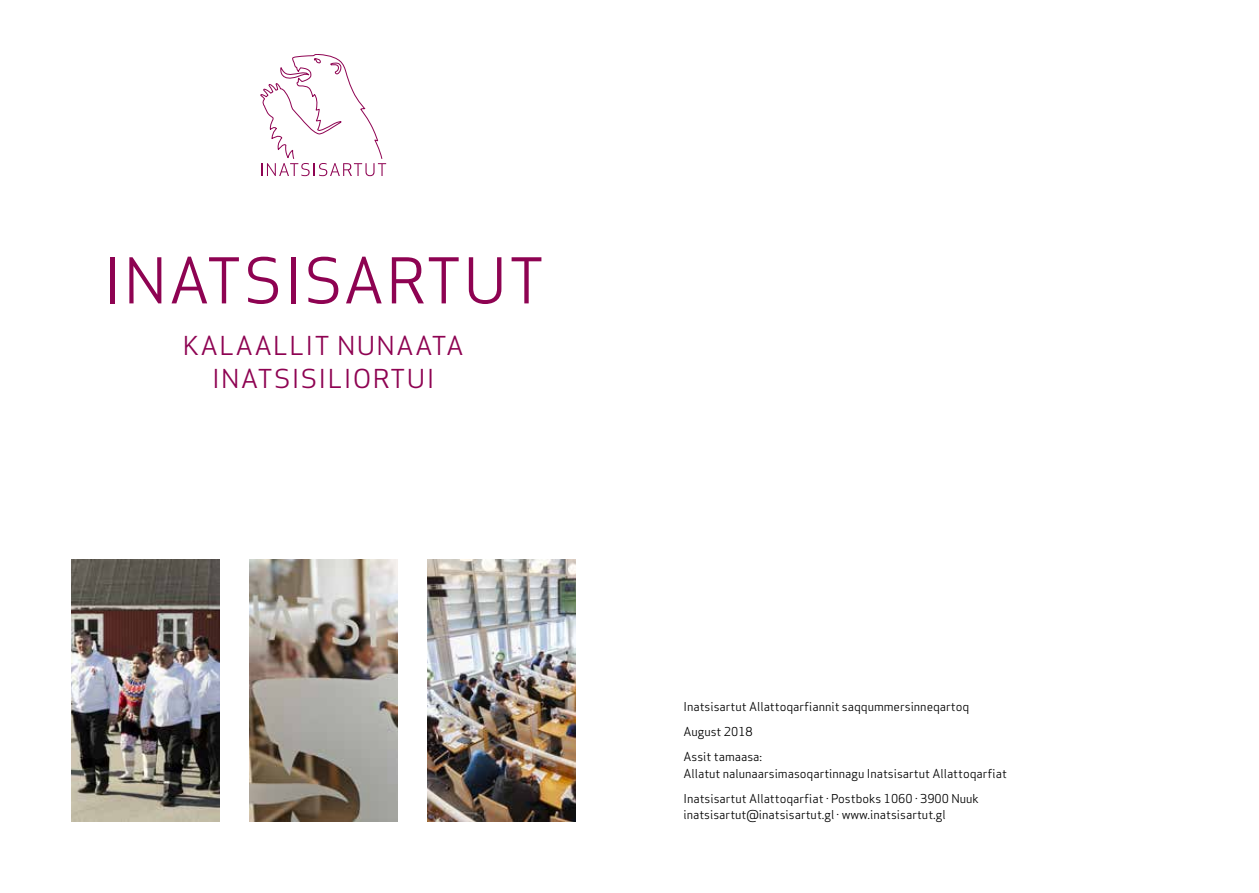
<style>
.page{position:relative;width:1259px;height:893px;background:#fff}
.page>*{position:absolute;margin:0;border:0;box-sizing:border-box;transform-origin:0 0}
.t1{font:61.5px "Apex Sans";letter-spacing:.03em;color:#8e0352}
.t2{font:25.5px/33px "Apex Sans";letter-spacing:.05em;color:#8e0352;text-align:center}
.t3{font:12px/25px "Apex Sans";color:#000}
</style>
<div class="page">
<svg style="left:260px;top:54px;width:126px;height:122px"></svg>
<img style="left:249px;top:560px;width:148px;height:262px">
<img style="left:71px;top:560px;width:148px;height:262px">
<img style="left:427px;top:560px;width:148px;height:262px">
<h1 class="t1" style="left:104px;top:231px;width:442px">INATSISARTUT</h1>
<h2 class="t2" style="left:183px;top:327px;width:283px">KALAALLIT NUNAATA<br>INATSISILIORTUI</h2>
<p class="t3" style="left:683px;top:693px;width:287px">Inatsisartut Allattoqarfiannit saqqummersinneqartoq<br>August 2018<br>Assit tamaasa:</p>
<p class="t3" style="left:683px;top:760px;width:325px">Allatut nalunaarsimasoqartinnagu Inatsisartut Allattoqarfiat<br>Inatsisartut Allattoqarfiat · Postboks 1060 · 3900 Nuuk</p>
<p class="t3" style="left:683px;top:801px;width:263px">inatsisartut@inatsisartut.gl · www.inatsisartut.gl</p>
</div>
